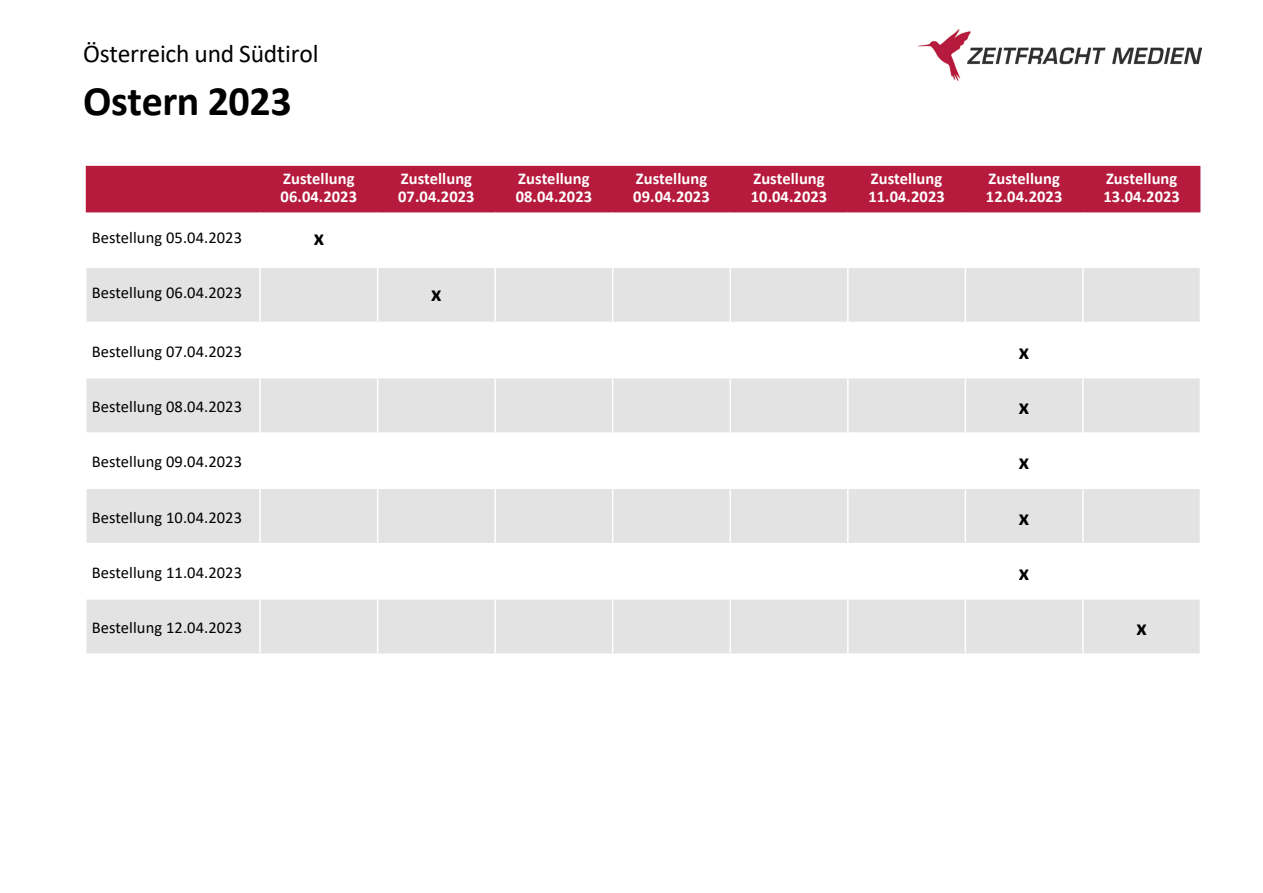
<style>
.page{position:relative;width:1263px;height:893px;background:#fff}
.page>*{position:absolute;margin:0;border:0;box-sizing:border-box;transform-origin:0 0}
.t1{font:700 42px "Calibri";letter-spacing:-.01em;color:#000}
.t2{font:25.5px "Calibri";letter-spacing:-.01em;color:#000}
.t3{font:700 22.5px "Calibri";color:#000}
.t4{font:700 16.5px/18px "Calibri";letter-spacing:.005em;color:#fff}
.t5{font:16.5px "Calibri";letter-spacing:.005em;color:#000}
</style>
<div class="page">
<div style="left:86px;top:166px;width:1114px;height:47px;background:#b61a3d"></div>
<svg style="left:87px;top:268px;width:1113px;height:385px;fill:#e3e3e3"></svg>
<hr style="left:260px;top:322px;width:118px;height:1px;background:#fff">
<hr style="left:260px;top:377px;width:118px;height:1px;background:#fff">
<hr style="left:260px;top:432px;width:118px;height:2px;background:#fff">
<hr style="left:260px;top:488px;width:118px;height:1px;background:#fff">
<hr style="left:260px;top:543px;width:118px;height:1px;background:#fff">
<hr style="left:260px;top:598px;width:118px;height:2px;background:#fff">
<hr style="left:965px;top:322px;width:118px;height:1px;background:#fff">
<hr style="left:965px;top:377px;width:118px;height:1px;background:#fff">
<hr style="left:965px;top:432px;width:118px;height:2px;background:#fff">
<hr style="left:965px;top:488px;width:118px;height:1px;background:#fff">
<hr style="left:965px;top:543px;width:118px;height:1px;background:#fff">
<hr style="left:965px;top:598px;width:118px;height:2px;background:#fff">
<hr style="left:377px;top:268px;width:1px;height:54px;background:#fff">
<hr style="left:378px;top:322px;width:117px;height:1px;background:#fff">
<hr style="left:377px;top:323px;width:1px;height:54px;background:#fff">
<hr style="left:378px;top:377px;width:117px;height:1px;background:#fff">
<hr style="left:377px;top:378px;width:1px;height:54px;background:#fff">
<hr style="left:378px;top:432px;width:117px;height:2px;background:#fff">
<hr style="left:377px;top:434px;width:1px;height:54px;background:#fff">
<hr style="left:378px;top:488px;width:117px;height:1px;background:#fff">
<hr style="left:377px;top:489px;width:1px;height:54px;background:#fff">
<hr style="left:378px;top:543px;width:117px;height:1px;background:#fff">
<hr style="left:377px;top:544px;width:1px;height:54px;background:#fff">
<hr style="left:378px;top:598px;width:117px;height:2px;background:#fff">
<hr style="left:377px;top:600px;width:1px;height:53px;background:#fff">
<hr style="left:494px;top:268px;width:2px;height:54px;background:#fff">
<hr style="left:495px;top:322px;width:118px;height:1px;background:#fff">
<hr style="left:494px;top:323px;width:2px;height:54px;background:#fff">
<hr style="left:495px;top:377px;width:118px;height:1px;background:#fff">
<hr style="left:494px;top:378px;width:2px;height:54px;background:#fff">
<hr style="left:495px;top:432px;width:118px;height:2px;background:#fff">
<hr style="left:494px;top:434px;width:2px;height:54px;background:#fff">
<hr style="left:495px;top:488px;width:118px;height:1px;background:#fff">
<hr style="left:494px;top:489px;width:2px;height:54px;background:#fff">
<hr style="left:495px;top:543px;width:118px;height:1px;background:#fff">
<hr style="left:494px;top:544px;width:2px;height:54px;background:#fff">
<hr style="left:495px;top:598px;width:118px;height:2px;background:#fff">
<hr style="left:494px;top:600px;width:2px;height:53px;background:#fff">
<hr style="left:612px;top:268px;width:1px;height:54px;background:#fff">
<hr style="left:613px;top:322px;width:117px;height:1px;background:#fff">
<hr style="left:612px;top:323px;width:1px;height:54px;background:#fff">
<hr style="left:613px;top:377px;width:117px;height:1px;background:#fff">
<hr style="left:612px;top:378px;width:1px;height:54px;background:#fff">
<hr style="left:613px;top:432px;width:117px;height:2px;background:#fff">
<hr style="left:612px;top:434px;width:1px;height:54px;background:#fff">
<hr style="left:613px;top:488px;width:117px;height:1px;background:#fff">
<hr style="left:612px;top:489px;width:1px;height:54px;background:#fff">
<hr style="left:613px;top:543px;width:117px;height:1px;background:#fff">
<hr style="left:612px;top:544px;width:1px;height:54px;background:#fff">
<hr style="left:613px;top:598px;width:117px;height:2px;background:#fff">
<hr style="left:612px;top:600px;width:1px;height:53px;background:#fff">
<hr style="left:729px;top:268px;width:2px;height:54px;background:#fff">
<hr style="left:730px;top:322px;width:118px;height:1px;background:#fff">
<hr style="left:729px;top:323px;width:2px;height:54px;background:#fff">
<hr style="left:730px;top:377px;width:118px;height:1px;background:#fff">
<hr style="left:729px;top:378px;width:2px;height:54px;background:#fff">
<hr style="left:730px;top:432px;width:118px;height:2px;background:#fff">
<hr style="left:729px;top:434px;width:2px;height:54px;background:#fff">
<hr style="left:730px;top:488px;width:118px;height:1px;background:#fff">
<hr style="left:729px;top:489px;width:2px;height:54px;background:#fff">
<hr style="left:730px;top:543px;width:118px;height:1px;background:#fff">
<hr style="left:729px;top:544px;width:2px;height:54px;background:#fff">
<hr style="left:730px;top:598px;width:118px;height:2px;background:#fff">
<hr style="left:729px;top:600px;width:2px;height:53px;background:#fff">
<hr style="left:847px;top:268px;width:1px;height:54px;background:#fff">
<hr style="left:964px;top:268px;width:2px;height:54px;background:#fff">
<hr style="left:848px;top:322px;width:117px;height:1px;background:#fff">
<hr style="left:847px;top:323px;width:1px;height:54px;background:#fff">
<hr style="left:964px;top:323px;width:2px;height:54px;background:#fff">
<hr style="left:848px;top:377px;width:117px;height:1px;background:#fff">
<hr style="left:847px;top:378px;width:1px;height:54px;background:#fff">
<hr style="left:964px;top:378px;width:2px;height:54px;background:#fff">
<hr style="left:848px;top:432px;width:117px;height:2px;background:#fff">
<hr style="left:847px;top:434px;width:1px;height:54px;background:#fff">
<hr style="left:964px;top:434px;width:2px;height:54px;background:#fff">
<hr style="left:848px;top:488px;width:117px;height:1px;background:#fff">
<hr style="left:847px;top:489px;width:1px;height:54px;background:#fff">
<hr style="left:964px;top:489px;width:2px;height:54px;background:#fff">
<hr style="left:848px;top:543px;width:117px;height:1px;background:#fff">
<hr style="left:847px;top:544px;width:1px;height:54px;background:#fff">
<hr style="left:964px;top:544px;width:2px;height:54px;background:#fff">
<hr style="left:848px;top:598px;width:117px;height:2px;background:#fff">
<hr style="left:847px;top:600px;width:1px;height:53px;background:#fff">
<hr style="left:964px;top:600px;width:2px;height:53px;background:#fff">
<hr style="left:1082px;top:268px;width:2px;height:54px;background:#fff">
<hr style="left:1083px;top:322px;width:118px;height:1px;background:#fff">
<hr style="left:1082px;top:323px;width:2px;height:54px;background:#fff">
<hr style="left:1083px;top:377px;width:118px;height:1px;background:#fff">
<hr style="left:1082px;top:378px;width:2px;height:54px;background:#fff">
<hr style="left:1083px;top:432px;width:118px;height:2px;background:#fff">
<hr style="left:1082px;top:434px;width:2px;height:54px;background:#fff">
<hr style="left:1083px;top:488px;width:118px;height:1px;background:#fff">
<hr style="left:1082px;top:489px;width:2px;height:54px;background:#fff">
<hr style="left:1083px;top:543px;width:118px;height:1px;background:#fff">
<hr style="left:1082px;top:544px;width:2px;height:54px;background:#fff">
<hr style="left:1083px;top:598px;width:118px;height:2px;background:#fff">
<hr style="left:1082px;top:600px;width:2px;height:53px;background:#fff">
<hr style="left:259px;top:268px;width:2px;height:54px;background:#fff">
<hr style="left:85px;top:322px;width:175px;height:1px;background:#fff">
<hr style="left:259px;top:323px;width:2px;height:54px;background:#fff">
<hr style="left:85px;top:377px;width:175px;height:1px;background:#fff">
<hr style="left:259px;top:378px;width:2px;height:54px;background:#fff">
<hr style="left:85px;top:432px;width:175px;height:2px;background:#fff">
<hr style="left:259px;top:434px;width:2px;height:54px;background:#fff">
<hr style="left:85px;top:488px;width:175px;height:1px;background:#fff">
<hr style="left:259px;top:489px;width:2px;height:54px;background:#fff">
<hr style="left:85px;top:543px;width:175px;height:1px;background:#fff">
<hr style="left:259px;top:544px;width:2px;height:54px;background:#fff">
<hr style="left:85px;top:598px;width:175px;height:2px;background:#fff">
<hr style="left:259px;top:600px;width:2px;height:53px;background:#fff">
<img style="left:918px;top:30px;width:283px;height:50px">
<h2 class="t2" style="left:83px;top:36px;width:237px">Österreich und Südtirol</h2>
<h1 class="t1" style="left:83px;top:71px;width:210px">Ostern 2023</h1>
<p class="t4" style="left:281px;top:170px;width:78px">Zustellung<br>06.04.2023</p>
<p class="t4" style="left:398px;top:170px;width:78px">Zustellung<br>07.04.2023</p>
<p class="t4" style="left:516px;top:170px;width:78px">Zustellung<br>08.04.2023</p>
<p class="t4" style="left:633px;top:170px;width:78px">Zustellung<br>09.04.2023</p>
<p class="t4" style="left:751px;top:170px;width:78px">Zustellung<br>10.04.2023</p>
<p class="t4" style="left:868px;top:170px;width:78px">Zustellung<br>11.04.2023</p>
<p class="t4" style="left:986px;top:170px;width:78px">Zustellung<br>12.04.2023</p>
<p class="t4" style="left:1103px;top:170px;width:78px">Zustellung<br>13.04.2023</p>
<p class="t5" style="left:92px;top:226px;width:152px">Bestellung 05.04.2023</p>
<h3 class="t3" style="left:314px;top:222px;width:12px">x</h3>
<p class="t5" style="left:92px;top:281px;width:152px">Bestellung 06.04.2023</p>
<h3 class="t3" style="left:431px;top:277px;width:12px">x</h3>
<p class="t5" style="left:92px;top:340px;width:152px">Bestellung 07.04.2023</p>
<h3 class="t3" style="left:1019px;top:336px;width:12px">x</h3>
<p class="t5" style="left:92px;top:395px;width:152px">Bestellung 08.04.2023</p>
<h3 class="t3" style="left:1019px;top:391px;width:12px">x</h3>
<p class="t5" style="left:92px;top:450px;width:152px">Bestellung 09.04.2023</p>
<h3 class="t3" style="left:1019px;top:446px;width:12px">x</h3>
<p class="t5" style="left:92px;top:506px;width:152px">Bestellung 10.04.2023</p>
<h3 class="t3" style="left:1019px;top:501px;width:12px">x</h3>
<p class="t5" style="left:92px;top:561px;width:152px">Bestellung 11.04.2023</p>
<h3 class="t3" style="left:1019px;top:557px;width:12px">x</h3>
<p class="t5" style="left:92px;top:616px;width:152px">Bestellung 12.04.2023</p>
<h3 class="t3" style="left:1136px;top:612px;width:12px">x</h3>
</div>
